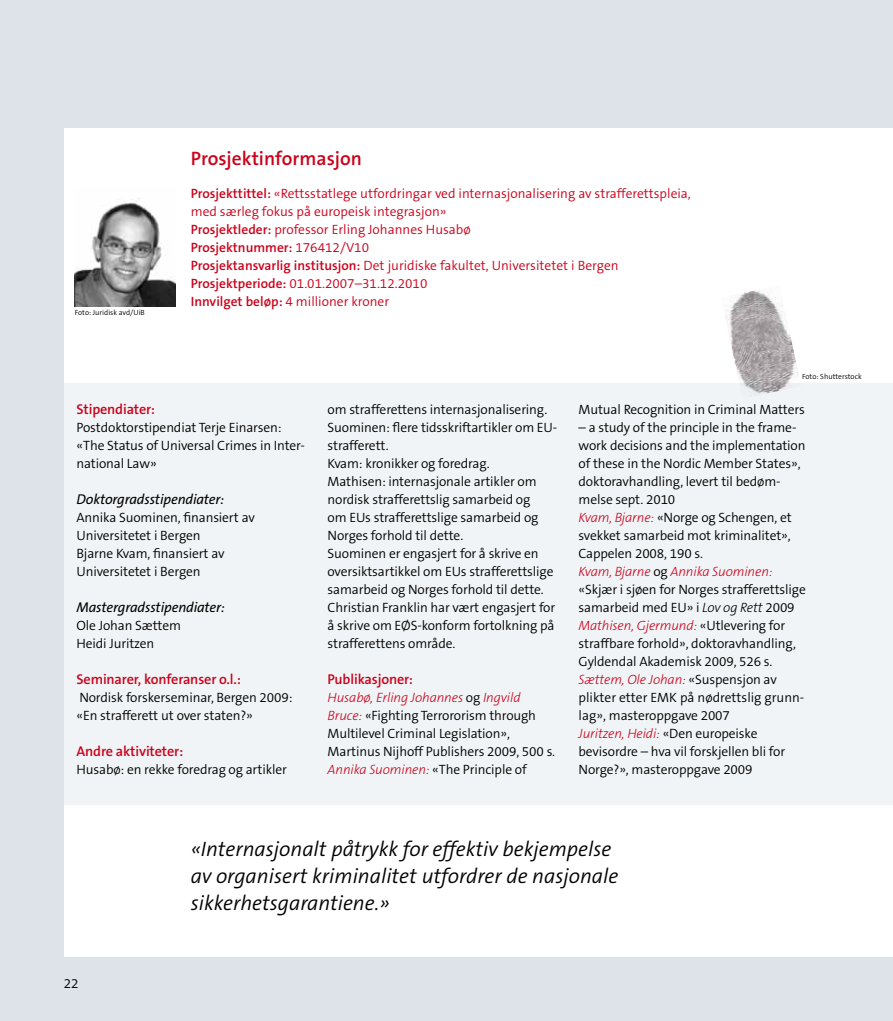
<style>
.page{position:relative;width:893px;height:1021px;background:#fff}
.page>*{position:absolute;margin:0;border:0;box-sizing:border-box;transform-origin:0 0}
.t1{font:italic 300 21px/27px "The Sans B4";color:#000}
.t2{font:600 19.5px "The Sans B6";color:#cb021b}
.t3{font:600 14.25px "The Sans B6";letter-spacing:-.01em;color:#cb021b}
.t4{font:italic 14.25px "The Sans B5 Plain";letter-spacing:-.01em;color:#000}
.t5{font:300 13.5px/18px "The Sans B4";letter-spacing:-.01em;color:#000}
.t6{font:300 13.5px/18px "The Sans B4";color:#cb021b}
.t7{font:italic 300 13.5px "The Sans B3";letter-spacing:-.01em;color:#cb021b}
.t8{font:600 13.5px "The Sans B6";color:#cb021b}
.t9{font:300 7.5px "The Sans B4";color:#000}
.s1{font-family:"The Sans B6";font-weight:600}
.s2{font-family:"The Sans B4";font-weight:300}
.s3{font-family:"The Sans B4";font-style:normal;color:#000}
.s4{font-family:"The Sans B3";font-style:italic;color:#cb021b}
.s5{font-family:"The Sans B3";font-style:italic}
</style>
<div class="page">
<div style="left:0;top:0;width:893px;height:1020px;background:#dde3e9"></div>
<div style="left:64px;top:128px;width:829px;height:829px;background:#fff"></div>
<img style="left:75px;top:198px;width:101px;height:108px">
<div style="left:64px;top:383px;width:829px;height:421px;background:#f1f4f6"></div>
<img style="left:725px;top:290px;width:74px;height:105px">
<p class="t9" style="left:75px;top:308px;width:71px">Foto: Juridisk avd/UiB</p>
<h2 class="t2" style="left:191px;top:148px;width:173px">Prosjektinformasjon</h2>
<p class="t6" style="left:191px;top:185px;width:502px"><span class="s1">Prosjekttittel:</span> «Rettsstatlege utfordringar ved internasjonalisering av strafferettspleia, med særleg fokus på europeisk integrasjon»<br><span class="s1">Prosjektleder:</span> professor Erling Johannes Husabø</p>
<p class="t8" style="left:191px;top:240px;width:180px">Prosjektnummer: <span class="s2">176412/V10</span></p>
<p class="t6" style="left:191px;top:257px;width:429px"><span class="s1">Prosjektansvarlig institusjon:</span> Det juridiske fakultet, Universitetet i Bergen<br><span class="s1">Prosjektperiode:</span> 01.01.2007–31.12.2010<br><span class="s1">Innvilget beløp:</span> 4 millioner kroner</p>
<p class="t9" style="left:802px;top:373px;width:61px">Foto: Shutterstock</p>
<p class="t3" style="left:77px;top:402px;width:80px">Stipendiater:</p>
<p class="t5" style="left:77px;top:419px;width:230px">Postdoktorstipendiat Terje Einarsen: «The Status of Universal Crimes in I nter&shy;national Law»</p>
<p class="t4" style="left:77px;top:492px;width:149px">Doktorgradsstipendiater:</p>
<p class="t5" style="left:77px;top:509px;width:180px">Annika Suominen, finansiert av<br>Universitetet i Bergen<br>Bjarne Kvam, finansiert av<br>Universitetet i Bergen</p>
<p class="t4" style="left:77px;top:600px;width:150px">Mastergradsstipendiater:</p>
<p class="t5" style="left:77px;top:617px;width:106px">Ole Johan Sættem<br>Heidi Juritzen</p>
<p class="t3" style="left:77px;top:672px;width:166px">Seminarer, konferanser o.l.:</p>
<p class="t5" style="left:77px;top:689px;width:217px">Nordisk forskerseminar, Bergen 2009: «En strafferett ut over staten?»</p>
<p class="t3" style="left:77px;top:744px;width:108px">Andre aktiviteter:</p>
<p class="t5" style="left:77px;top:761px;width:212px">Husabø: en rekke foredrag og artikler</p>
<p class="t5" style="left:328px;top:401px;width:230px">om strafferettens internasjonalisering.<br>Suominen: flere tidsskriftartikler om EU&shy;strafferett.<br>Kvam: kronikker og foredrag.<br>Mathisen: internasjonale artikler om nordisk strafferettslig samarbeid og<br>om EUs strafferettslige samarbeid og Norges forhold til dette.<br>Suominen er engasjert for å skrive en oversiktsartikkel om EUs strafferettslige samarbeid og Norges forhold til dette.<br>Christian Franklin har vært engasjert for å skrive om EØS-konform fortolkning på strafferettens område.</p>
<p class="t3" style="left:328px;top:672px;width:87px">Publikasjoner:</p>
<p class="t7" style="left:328px;top:690px;width:195px">Husabø, Erling Johannes <span class="s3">og</span> Ingvild</p>
<p class="t5" style="left:328px;top:707px;width:229px"><span class="s4">Bruce:</span> «Fighting Terrororism through<br>Multilevel Criminal Legislation»,<br>Martinus N ijhoff Publishers 2009, 500 s.</p>
<p class="t7" style="left:328px;top:762px;width:201px">Annika Suominen: <span class="s3">«The Principle of</span></p>
<p class="t5" style="left:579px;top:401px;width:228px">Mutual Recognition in Criminal Matters</p>
<p class="t5" style="left:579px;top:419px;width:228px">– a study of the principle in the frame&shy;work decisions and the implementation of these in the Nordic Member States», doktoravhandling, levert til bedøm&shy;melse sept. 2010<br><span class="s4">Kvam, Bjarne:</span> «N orge og Schengen, et svekket samarbeid mot kriminalitet», Cappelen 2008, 190 s.</p>
<p class="t7" style="left:579px;top:564px;width:196px">Kvam, Bjarne <span class="s3">og</span> Annika Suominen:</p>
<p class="t5" style="left:579px;top:581px;width:229px">«Skjær i sjøen for N orges strafferettslige samarbeid med EU» i <span class="s5">Lov og Rett</span> 2009</p>
<p class="t7" style="left:579px;top:618px;width:208px">Mathisen, Gjermund: <span class="s3">«Utlevering for</span></p>
<p class="t5" style="left:579px;top:635px;width:219px">straffbare forhold», doktoravhandling,<br>Gyldendal Akademisk 2009, 526 s.</p>
<p class="t7" style="left:579px;top:672px;width:200px">Sættem, Ole Johan: <span class="s3">«Suspensjon av</span></p>
<p class="t5" style="left:579px;top:689px;width:227px">plikter etter EMK på nødrettslig grunn&shy;lag», masteroppgave 2007</p>
<p class="t7" style="left:579px;top:726px;width:180px">Juritzen, Heidi: <span class="s3">«Den europeiske</span></p>
<p class="t5" style="left:579px;top:743px;width:208px">bevisordre – hva vil forskjellen bli for<br>Norge?», masteroppgave 2009</p>
<p class="t5" style="left:64px;top:975px;width:16px">22</p>
<h1 class="t1" style="left:191px;top:836px;width:429px">«Internasjonalt påtrykk for effektiv bekjempelse av organisert kriminalitet utfordrer de nasjonale sikkerhetsgarantiene.»</h1>
</div>
